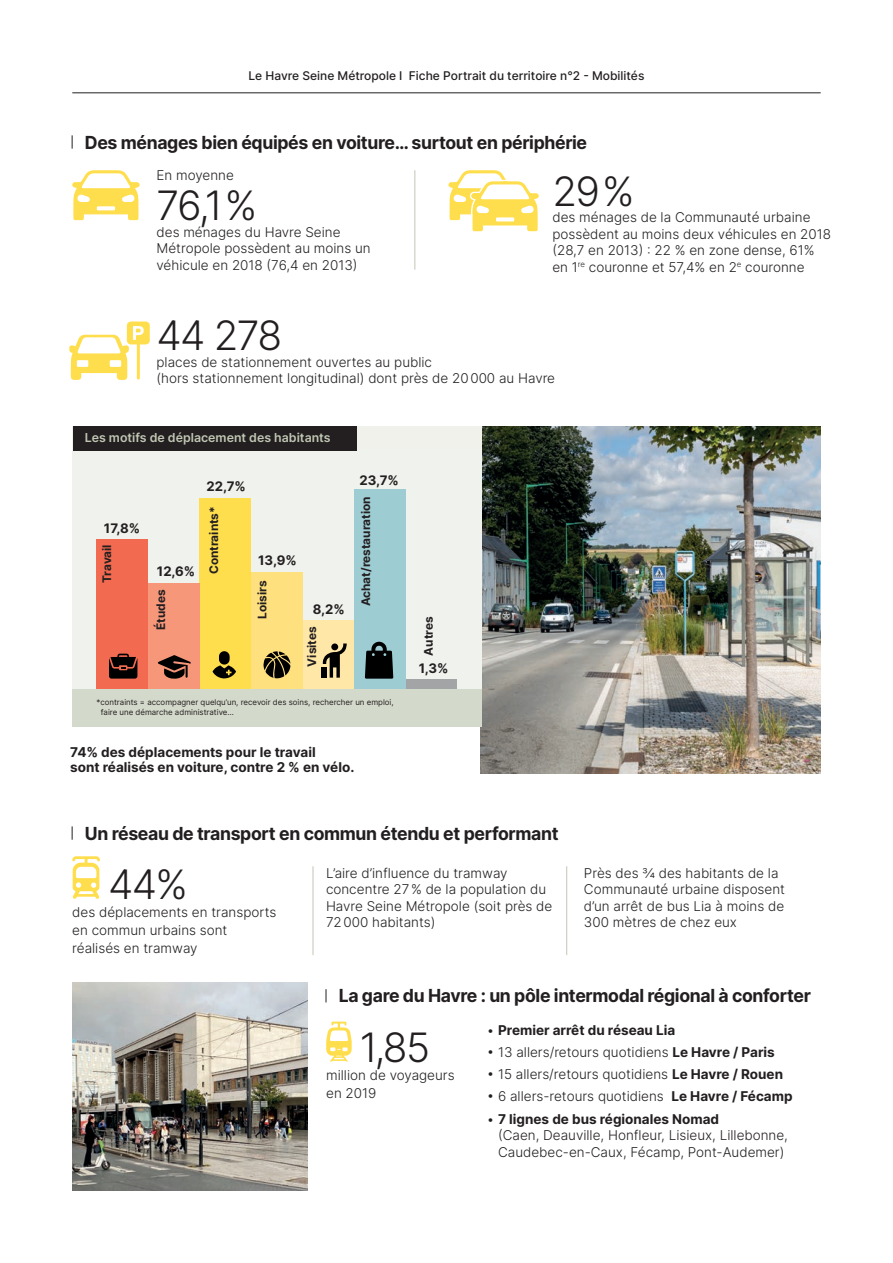
<style>
.page{position:relative;width:893px;height:1263px;background:#fff}
.page>*{position:absolute;margin:0;border:0;box-sizing:border-box;transform-origin:0 0}
.t1{font:300 40.5px "Inter";letter-spacing:-.04em;color:#231f20}
.t2{font:700 18px "Inter";letter-spacing:-.02em;color:#231f20}
.t3{font:300 13.5px/16.5px "Inter";color:#231f20}
.t4{font:700 13.5px/15px "Inter";color:#231f20}
.t5{font:700 13.2px "Inter";color:#231f20}
.t6{font:600 12.3px "Inter";color:#c1c7b4}
.t7{font:500 12px "Inter";color:#231f20}
.t8{font:700 11.85px "Inter";color:#231f20}
.t9{font:7.95px/9.3px "Inter";color:#231f20}
.s1{font-weight:300}
.s2{font-weight:700}
</style>
<div class="page">
<hr style="left:415px;top:170px;width:1px;height:100px;background:#c1c7b4">
<hr style="left:72px;top:93px;width:749px;height:1px;background:#231f20">
<svg style="left:72px;top:135px;width:1px;height:14px"></svg>
<svg style="left:72px;top:826px;width:1px;height:14px"></svg>
<svg style="left:326px;top:989px;width:1px;height:13px"></svg>
<svg style="left:72px;top:856px;width:28px;height:43px"></svg>
<svg style="left:326px;top:1021px;width:26px;height:40px"></svg>
<svg style="left:72px;top:170px;width:68px;height:50px"></svg>
<svg style="left:448px;top:92px;width:91px;height:139px"></svg>
<svg style="left:69px;top:321px;width:81px;height:59px"></svg>
<img style="left:480px;top:426px;width:341px;height:348px">
<div style="left:72px;top:426px;width:409px;height:301px;background:#f0f1eb"></div>
<div style="left:406px;top:679px;width:51px;height:11px;background:#a2a4a5"></div>
<div style="left:354px;top:489px;width:52px;height:201px;background:#9eccd3"></div>
<div style="left:303px;top:620px;width:51px;height:70px;background:#ffe7a7"></div>
<div style="left:251px;top:572px;width:52px;height:118px;background:#ffe07f"></div>
<div style="left:200px;top:498px;width:51px;height:192px;background:#ffde4e"></div>
<div style="left:148px;top:583px;width:52px;height:107px;background:#f6977a"></div>
<div style="left:97px;top:539px;width:51px;height:151px;background:#f26a50"></div>
<div style="left:72px;top:689px;width:409px;height:38px;background:#d4dacb"></div>
<svg style="left:109px;top:654px;width:28px;height:25px"></svg>
<svg style="left:158px;top:655px;width:33px;height:24px"></svg>
<svg style="left:263px;top:651px;width:27px;height:27px"></svg>
<svg style="left:365px;top:642px;width:28px;height:37px"></svg>
<svg style="left:323px;top:643px;width:24px;height:35px"></svg>
<div style="left:321px;top:667px;width:5px;height:11px;background:#000001"></div>
<div style="left:331px;top:643px;width:7px;height:7px;background:#000001;border-radius:50%"></div>
<svg style="left:213px;top:651px;width:23px;height:27px"></svg>
<div style="left:73px;top:426px;width:284px;height:25px;background:#231f20"></div>
<hr style="left:313px;top:866px;width:1px;height:89px;background:#c1c7b4">
<hr style="left:566px;top:866px;width:1px;height:89px;background:#c1c7b4">
<img style="left:72px;top:982px;width:235px;height:209px">
<p class="t7" style="left:249px;top:67px;width:397px">Le Havre Seine Métropole I Fiche Portrait du territoire n°2 - Mobilités</p>
<h2 class="t2" style="left:85px;top:129px;width:504px">Des ménages bien équipés en voiture… surtout en périphérie</h2>
<p class="t3" style="left:157px;top:166px;width:79px">En moyenne</p>
<h1 class="t1" style="left:157px;top:176px;width:102px">76,1%</h1>
<p class="t3" style="left:157px;top:223px;width:216px">des ménages du Havre Seine<br>Métropole possèdent au moins un véhicule en 2018 (76,4 en 2013)</p>
<h1 class="t1" style="left:552px;top:162px;width:83px">29%</h1>
<p class="t3" style="left:552px;top:209px;width:280px">des ménages de la Communauté urbaine possèdent au moins deux véhicules en 2018 (28,7 en 2013) : 22 % en zone dense, 61% en 1<sup>re</sup> couronne et 57,4% en 2<sup>e</sup> couronne</p>
<h1 class="t1" style="left:157px;top:306px;width:127px">44 278</h1>
<p class="t3" style="left:157px;top:353px;width:400px">places de stationnement ouvertes au public<br>(hors stationnement longitudinal) dont près de 20000 au Havre</p>
<p class="t6" style="left:85px;top:429px;width:247px">Les motifs de déplacement des habitants</p>
<p class="t5" style="left:104px;top:518px;width:38px">17,8%</p>
<p class="t8" style="left:98px;top:583px;width:40px;rotate:-90deg">Travail</p>
<p class="t5" style="left:157px;top:562px;width:40px">12,6%</p>
<p class="t8" style="left:152px;top:630px;width:42px;rotate:-90deg">Études</p>
<p class="t5" style="left:206px;top:477px;width:41px">22,7%</p>
<p class="t8" style="left:205px;top:574px;width:70px;rotate:-90deg">Contraints*</p>
<p class="t5" style="left:258px;top:551px;width:40px">13,9%</p>
<p class="t8" style="left:254px;top:619px;width:40px;rotate:-90deg">Loisirs</p>
<p class="t5" style="left:313px;top:600px;width:33px">8,2%</p>
<p class="t8" style="left:303px;top:666px;width:42px;rotate:-90deg">Visites</p>
<p class="t5" style="left:359px;top:470px;width:41px">23,7%</p>
<p class="t8" style="left:357px;top:606px;width:111px;rotate:-90deg">Achat/restauration</p>
<p class="t9" style="left:101px;top:697px;width:294px;text-indent:-4px">*contraints = accompagner quelqu’un, recevoir des soins, rechercher un emploi, faire une démarche administrative…</p>
<p class="t4" style="left:70px;top:744px;width:286px">74% des déplacements pour le travail<br>sont réalisés en voiture, contre 2 % en vélo.</p>
<p class="t8" style="left:420px;top:655px;width:41px;rotate:-90deg">Autres</p>
<p class="t5" style="left:419px;top:658px;width:31px">1,3%</p>
<h2 class="t2" style="left:85px;top:820px;width:475px">Un réseau de transport en commun étendu et performant</h2>
<h1 class="t1" style="left:108px;top:854px;width:81px">44%</h1>
<p class="t3" style="left:72px;top:902px;width:206px;line-height:18px">des déplacements en transports en commun urbains sont réalisés en tramway</p>
<p class="t3" style="left:326px;top:864px;width:228px">L’aire d’influence du tramway concentre 27% de la population du<br>Havre Seine Métropole (soit près de<br>72000 habitants)</p>
<p class="t3" style="left:584px;top:864px;width:203px">Près des ¾ des habitants de la<br>Communauté urbaine disposent d’un arrêt de bus Lia à moins de<br>300 mètres de chez eux</p>
<h2 class="t2" style="left:339px;top:983px;width:474px">La gare du Havre : un pôle intermodal régional à conforter</h2>
<h1 class="t1" style="left:360px;top:1017px;width:72px">1,85</h1>
<p class="t3" style="left:326px;top:1065px;width:130px;line-height:18px">million de voyageurs en 2019</p>
<p class="t4" style="left:487px;top:1022px;width:190px"><span class="s1">•</span> Premier arrêt du réseau Lia</p>
<p class="t3" style="left:487px;top:1043px;width:290px">• 13 allers/retours quotidiens <span class="s2">Le Havre / Paris</span></p>
<p class="t3" style="left:487px;top:1066px;width:298px">• 15 allers/retours quotidiens <span class="s2">Le Havre / Rouen</span></p>
<p class="t3" style="left:487px;top:1088px;width:307px">• 6 allers-retours quotidiens <span class="s2">Le Havre / Fécamp</span></p>
<p class="t3" style="left:498px;top:1110px;width:291px;text-indent:-11px">• <span class="s2">7 lignes de bus régionales Nomad<br></span>(Caen, Deauville, Honfleur, Lisieux, Lillebonne,<br>Caudebec-en-Caux, Fécamp, Pont-Audemer)</p>
</div>
